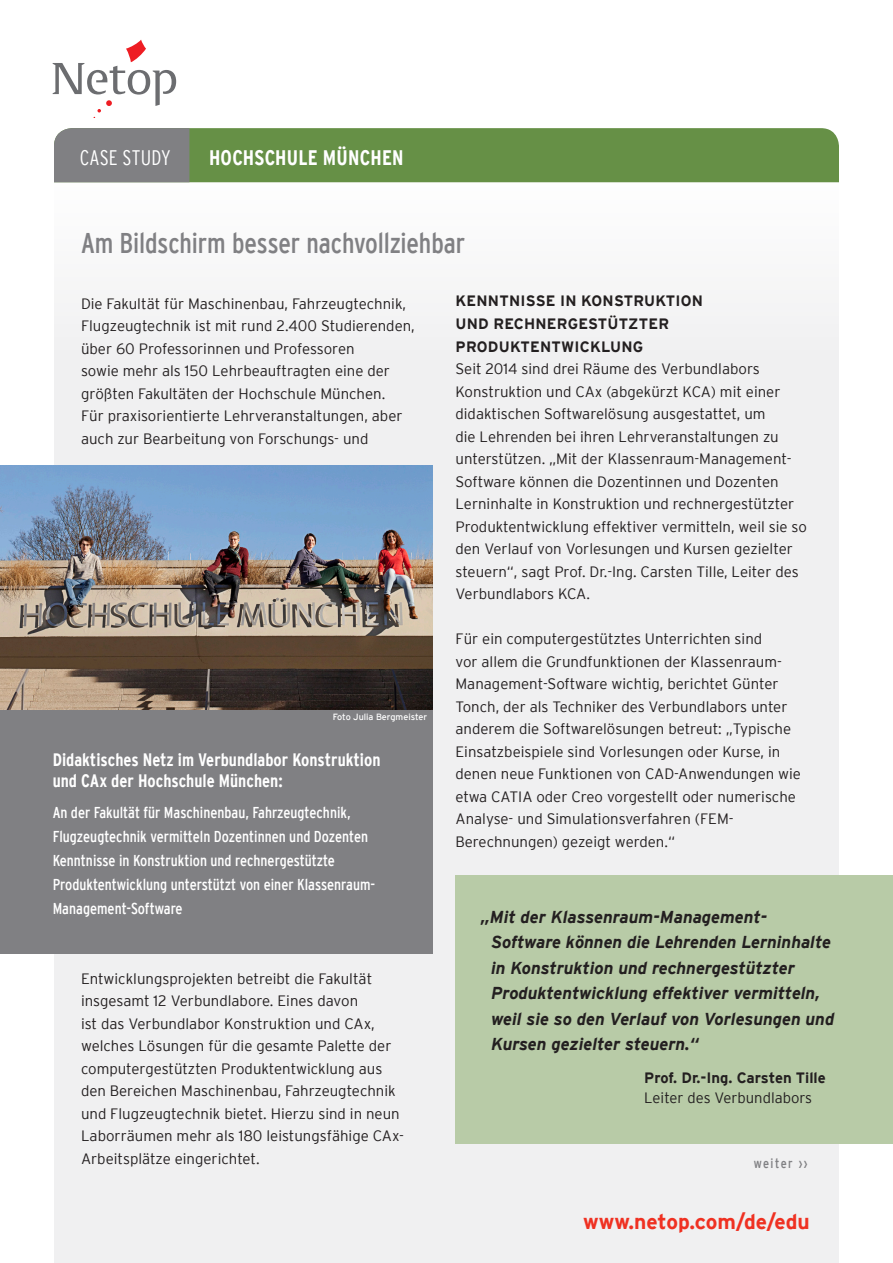
<style>
.page{position:relative;width:893px;height:1263px;background:#fff}
.page>*{position:absolute;margin:0;border:0;box-sizing:border-box;transform-origin:0 0}
.t1{font:condensed 28.5px "Interstate";letter-spacing:-.005em;color:#808083}
.t2{font:700 21px "Interstate";color:#ef3122}
.t3{font:700 condensed 21px "Interstate";letter-spacing:.01em;color:#fff}
.t4{font:300 condensed 21px "Interstate";letter-spacing:.01em;color:#fff}
.Paragraph_Style_1{font:700 condensed 18px/21.6px "Interstate";color:#fff}
.t5{font:italic 700 17.25px/25.5px "Interstate";color:#231f20}
.t6{font:condensed 15.75px/24px "Interstate";color:#fff}
.Paragraph_Style_1-2{font:300 15px/22.5px "Interstate";color:#231f20}
.Paragraph_Style_1-3{font:700 15px/22.5px "Interstate";letter-spacing:.015em;color:#231f20}
.Paragraph_Style_1-4{font:condensed 13.5px "Interstate";letter-spacing:.105em;color:#808083}
.Paragraph_Style_1-5{font:9px "Interstate";color:#fff}
.s1{font-weight:300}
</style>
<div class="page">
<div style="left:54px;top:182px;width:785px;height:1081px;background:#f0f0f1"></div>
<div style="left:0;top:465px;width:432px;height:488px;background:#808083"></div>
<div style="left:455px;top:874px;width:438px;height:269px;background:#b8cba7"></div>
<svg style="left:54px;top:128px;width:785px;height:54px;background:#6b8d51"></svg>
<svg style="left:53px;top:40px;width:123px;height:78px"></svg>
<img style="left:0;top:465px;width:432px;height:244px">
<p class="t4" style="left:80px;top:146px;width:93px">CASE STUDY</p>
<p class="t3" style="left:209px;top:146px;width:196px">HOCHSCHULE MÜNCHEN</p>
<p class="t1" style="left:81px;top:227px;width:386px">Am Bildschirm besser nachvollziehbar</p>
<p class="Paragraph_Style_1-2" style="left:81px;top:292px;width:335px">Die Fakultät für Maschinenbau, Fahrzeugtechnik, Flugzeugtechnik ist mit rund 2.400 Studierenden, über 60 Professorinnen und Professoren<br>sowie mehr als 150 Lehrbeauftragten eine der größten Fakultäten der Hochschule München.<br>Für praxisorientierte Lehrveranstaltungen, aber auch zur Bearbeitung von Forschungs- und</p>
<p class="Paragraph_Style_1-5" style="left:333px;top:711px;width:96px">Foto Julia Bergmeister</p>
<p class="Paragraph_Style_1" style="left:53px;top:748px;width:329px">Didaktisches Netz im Verbundlabor Konstruktion und CAx der Hochschule München:</p>
<p class="t6" style="left:53px;top:800px;width:324px">An der Fakultät für Maschinenbau, Fahrzeugtechnik, Flugzeugtechnik vermitteln Dozentinnen und Dozenten Kenntnisse in Konstruktion und rechnergestützte Produktentwicklung unterstützt von einer Klassenraum-Management-Software</p>
<p class="Paragraph_Style_1-2" style="left:81px;top:967px;width:325px">Entwicklungsprojekten betreibt die Fakultät insgesamt 12 Verbundlabore. Eines davon<br>ist das Verbundlabor Konstruktion und CAx, welches Lösungen für die gesamte Palette der computergestützten Produktentwicklung aus den Bereichen Maschinenbau, Fahrzeugtechnik und Flugzeugtechnik bietet. Hierzu sind in neun Laborräumen mehr als 180 leistungsfähige CAx-Arbeitsplätze eingerichtet.</p>
<p class="Paragraph_Style_1-3" style="left:456px;top:290px;width:249px">KENNTNISSE IN KONSTRUKTION<br>UND RECHNERGESTÜTZTER<br>PRODUKTENTWICKLUNG</p>
<p class="Paragraph_Style_1-2" style="left:455px;top:357px;width:353px">Seit 2014 sind drei Räume des Verbundlabors Konstruktion und CAx (abgekürzt KCA) mit einer didaktischen Softwarelösung ausgestattet, um<br>die Lehrenden bei ihren Lehrveranstaltungen zu unterstützen. „Mit der Klassenraum-Management-Software können die Dozentinnen und Dozenten Lerninhalte in Konstruktion und rechnergestützter Produktentwicklung effektiver vermitteln, weil sie so den Verlauf von Vorlesungen und Kursen gezielter steuern“, sagt Prof. Dr.-Ing. Carsten Tille, Leiter des Verbundlabors KCA.</p>
<p class="Paragraph_Style_1-2" style="left:455px;top:627px;width:347px">Für ein computergestütztes Unterrichten sind<br>vor allem die Grundfunktionen der Klassenraum-Management-Software wichtig, berichtet Günter Tonch, der als Techniker des Verbundlabors unter anderem die Softwarelösungen betreut: „Typische Einsatzbeispiele sind Vorlesungen oder Kurse, in denen neue Funktionen von CAD-Anwendungen wie etwa CATIA oder Creo vorgestellt oder numerische Analyse- und Simulationsverfahren (FEM-Berechnungen) gezeigt werden.“</p>
<p class="t5" style="left:491px;top:904px;width:345px;text-indent:-10px">„Mit der Klassenraum-Management-Software können die Lehrenden Lerninhalte in Konstruktion und rechnergestützter Produktentwicklung effektiver vermitteln, weil sie so den Verlauf von Vorlesungen und Kursen gezielter steuern.“</p>
<p class="Paragraph_Style_1-3" style="left:644px;top:1068px;width:183px;line-height:19.5px">Prof. Dr.-Ing. Carsten Tille<br><span class="s1">Leiter des Verbundlabors</span></p>
<p class="Paragraph_Style_1-4" style="left:754px;top:1156px;width:55px">weiter ››</p>
<p class="t2" style="left:583px;top:1209px;width:228px">www.netop.com/de/edu</p>
</div>
